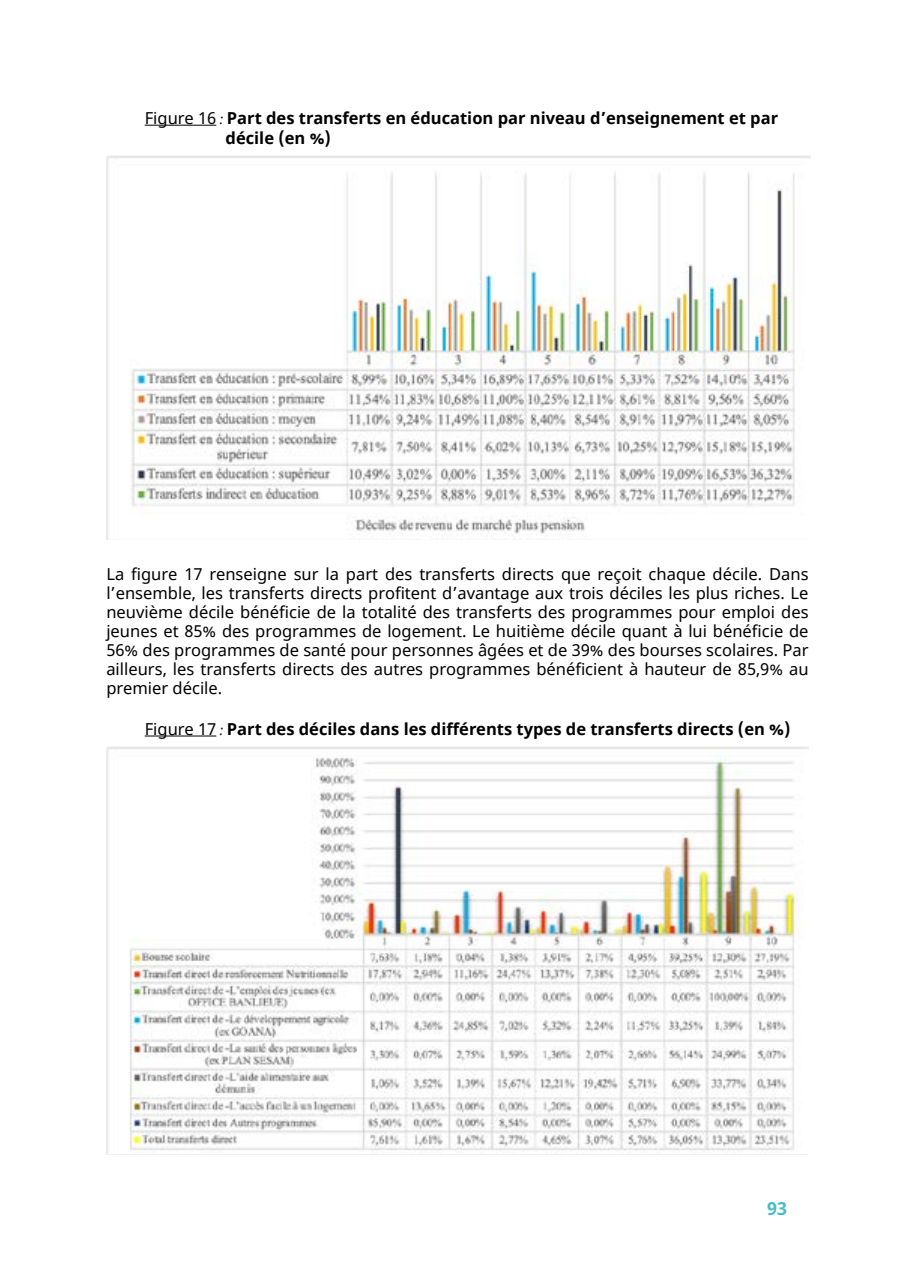
<style>
.page{position:relative;width:915px;height:1263px;background:#fff}
.page>*{position:absolute;margin:0;border:0;box-sizing:border-box;transform-origin:0 0}
.t1{font:700 18px "Noto Sans";color:#49bbc3}
.t2{font:16.5px/18.9px "Noto Sans";color:#000;text-align:justify}
.t3{font:700 16.5px/19.8px "Noto Sans";color:#000}
.s1{font-weight:400}
.s2{font-weight:400;font-style:italic;font-size:13.5px}
</style>
<div class="page">
<hr style="left:145px;top:125px;width:71px;height:1px;background:#000">
<hr style="left:145px;top:736px;width:71px;height:1px;background:#000">
<img style="left:106px;top:156px;width:704px;height:384px">
<img style="left:106px;top:746px;width:702px;height:409px">
<p class="t3" style="left:225px;top:108px;width:554px;text-indent:-81px"><span class="s1">Figure 16</span> <span class="s2">:</span> Part des transferts en éducation par niveau d’enseignement et par décile (en %)</p>
<p class="t2" style="left:106px;top:565px;width:703px">La figure 17 renseigne sur la part des transferts directs que reçoit chaque décile. Dans l’ensemble, les transferts directs profitent d’avantage aux trois déciles les plus riches. Le neuvième décile bénéficie de la totalité des transferts des programmes pour emploi des jeunes et 85% des programmes de logement. Le huitième décile quant à lui bénéficie de 56% des programmes de santé pour personnes âgées et de 39% des bourses scolaires. Par ailleurs, les transferts directs des autres programmes bénéficient à hauteur de 85,9% au premier décile.</p>
<p class="t3" style="left:145px;top:719px;width:647px"><span class="s1">Figure 17</span> <span class="s2">:</span> Part des déciles dans les différents types de transferts directs (en %)</p>
<p class="t1" style="left:767px;top:1196px;width:21px">93</p>
</div>
